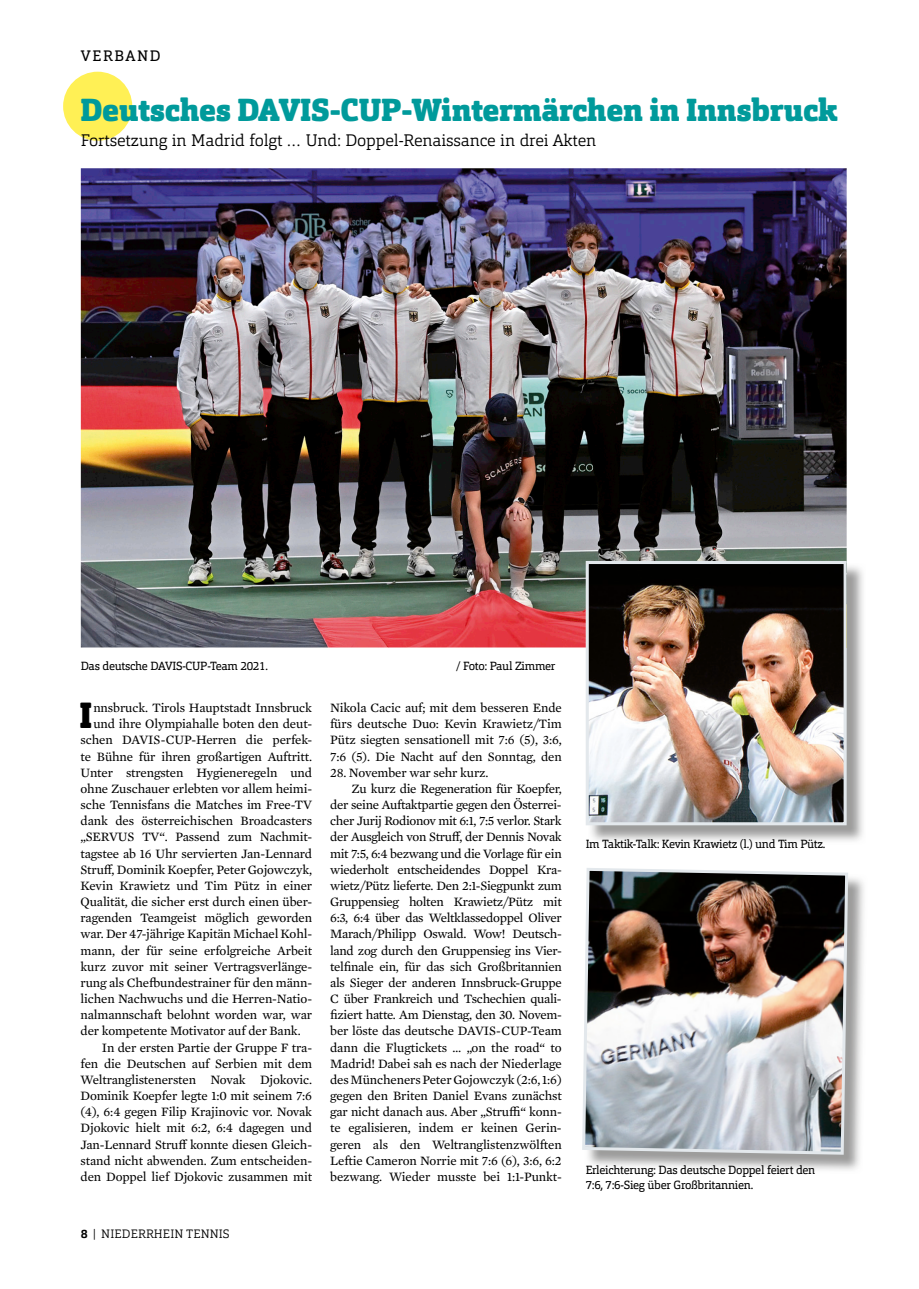
<style>
.page{position:relative;width:919px;height:1289px;background:#fff}
.page>*{position:absolute;margin:0;border:0;box-sizing:border-box;transform-origin:0 0}
.t1{font:900 36px "Orgon Slab";color:#000}
.t2{font:900 31.5px "Orgon Slab";letter-spacing:-.01em;color:#009a9b}
.t3{font:300 16.5px "Orgon Slab";letter-spacing:-.01em;color:#000}
.t4{font:15px "Orgon Slab";letter-spacing:.11em;color:#000}
.t5{font:13.05px/16.2px "Mercury Text G2";letter-spacing:-.01em;color:#000;text-align:justify}
.t6{font:300 12px "Orgon Slab";letter-spacing:.01em;color:#000}
.t7{font:11.7px/15px "Orgon Slab";letter-spacing:-.025em;color:#000}
.s1{font-weight:700}
</style>
<div class="page">
<div style="left:63px;top:72px;width:69px;height:69px;background:#fff055;border-radius:50%"></div>
<img style="left:81px;top:168px;width:765px;height:479px">
<img style="left:588px;top:563px;width:275px;height:278px">
<img style="left:589px;top:565px;width:253px;height:256px">
<div style="left:585px;top:561px;width:261px;height:264px;border:3px solid #e3e8ec"></div>
<img style="left:588px;top:878px;width:276px;height:292px">
<img style="left:582px;top:868px;width:267px;height:288px">
<p class="t4" style="left:81px;top:46px;width:81px">VERBAND</p>
<h2 class="t2" style="left:80px;top:90px;width:759px">Deutsches DAVIS-CUP-Wintermärchen in Innsbruck</h2>
<p class="t3" style="left:81px;top:130px;width:517px">Fortsetzung in Madrid folgt … Und: Doppel-Renaissance in drei Akten</p>
<p class="t7" style="left:81px;top:658px;width:188px">Das deutsche DAVIS-CUP-Team 2021.</p>
<p class="t7" style="left:456px;top:658px;width:101px">/ Foto: Paul Zimmer</p>
<h1 class="t1" style="left:79px;top:692px;width:14px">I</h1>
<p class="t5" style="left:93px;top:699px;width:220px">nnsbruck. Tirols Hauptstadt Innsbruck</p>
<p class="t5" style="left:93px;top:715px;width:220px">und ihre Olympiahalle boten den deut-</p>
<p class="t5" style="left:81px;top:731px;width:233px">schen DAVIS-CUP-Herren die perfek-</p>
<p class="t5" style="left:81px;top:747px;width:233px">te Bühne für ihren großartigen Auftritt.</p>
<p class="t5" style="left:81px;top:763px;width:233px">Unter strengsten Hygieneregeln und</p>
<p class="t5" style="left:81px;top:779px;width:233px">ohne Zuschauer erlebten vor allem heimi-</p>
<p class="t5" style="left:81px;top:796px;width:233px">sche Tennisfans die Matches im Free-TV</p>
<p class="t5" style="left:81px;top:812px;width:233px">dank des österreichischen Broadcasters</p>
<p class="t5" style="left:81px;top:828px;width:233px">„SERVUS TV“. Passend zum Nachmit-</p>
<p class="t5" style="left:81px;top:844px;width:233px">tagstee ab 16 Uhr servierten Jan-Lennard</p>
<p class="t5" style="left:81px;top:860px;width:233px">Struff, Dominik Koepfer, Peter Gojowczyk,</p>
<p class="t5" style="left:81px;top:876px;width:233px">Kevin Krawietz und Tim Pütz in einer</p>
<p class="t5" style="left:81px;top:893px;width:233px">Qualität, die sicher erst durch einen über-</p>
<p class="t5" style="left:81px;top:909px;width:233px">ragenden Teamgeist möglich geworden</p>
<p class="t5" style="left:81px;top:925px;width:233px">war. Der 47-jährige Kapitän Michael Kohl-</p>
<p class="t5" style="left:81px;top:941px;width:233px">mann, der für seine erfolgreiche Arbeit</p>
<p class="t5" style="left:81px;top:957px;width:233px">kurz zuvor mit seiner Vertragsverlänge-</p>
<p class="t5" style="left:81px;top:973px;width:233px">rung als Chefbundestrainer für den männ-</p>
<p class="t5" style="left:81px;top:989px;width:233px">lichen Nachwuchs und die Herren-Natio-</p>
<p class="t5" style="left:81px;top:1006px;width:233px">nalmannschaft belohnt worden war, war</p>
<p class="t5" style="left:81px;top:1022px;width:222px">der kompetente Motivator auf der Bank.</p>
<p class="t5" style="left:102px;top:1038px;width:212px">In der ersten Partie der Gruppe F tra-</p>
<p class="t5" style="left:81px;top:1054px;width:233px">fen die Deutschen auf Serbien mit dem</p>
<p class="t5" style="left:81px;top:1070px;width:233px">Weltranglistenersten Novak Djokovic.</p>
<p class="t5" style="left:81px;top:1086px;width:233px">Dominik Koepfer legte 1:0 mit seinem 7:6</p>
<p class="t5" style="left:81px;top:1103px;width:233px">(4), 6:4 gegen Filip Krajinovic vor. Novak</p>
<p class="t5" style="left:81px;top:1119px;width:233px">Djokovic hielt mit 6:2, 6:4 dagegen und</p>
<p class="t5" style="left:81px;top:1135px;width:233px">Jan-Lennard Struff konnte diesen Gleich-</p>
<p class="t5" style="left:81px;top:1151px;width:233px">stand nicht abwenden. Zum entscheiden-</p>
<p class="t5" style="left:81px;top:1167px;width:233px">den Doppel lief Djokovic zusammen mit</p>
<p class="t5" style="left:330px;top:699px;width:233px">Nikola Cacic auf; mit dem besseren Ende fürs deutsche Duo: Kevin Krawietz/Tim Pütz siegten sensationell mit 7:6 (5), 3:6, 7:6 (5). Die Nacht auf den Sonntag, den</p>
<p class="t5" style="left:330px;top:763px;width:160px">28. November war sehr kurz.</p>
<p class="t5" style="left:351px;top:779px;width:212px">Zu kurz die Regeneration für Koepfer,</p>
<p class="t5" style="left:330px;top:796px;width:233px">der seine Auftaktpartie gegen den Österrei-</p>
<p class="t5" style="left:330px;top:812px;width:233px">cher Jurij Rodionov mit 6:1, 7:5 verlor. Stark</p>
<p class="t5" style="left:330px;top:828px;width:233px">der Ausgleich von Struff, der Dennis Novak</p>
<p class="t5" style="left:330px;top:844px;width:233px">mit 7:5, 6:4 bezwang und die Vorlage für ein</p>
<p class="t5" style="left:330px;top:860px;width:233px">wiederholt entscheidendes Doppel Kra-</p>
<p class="t5" style="left:330px;top:876px;width:233px">wietz/Pütz lieferte. Den 2:1-Siegpunkt zum</p>
<p class="t5" style="left:330px;top:892px;width:233px">Gruppensieg holten Krawietz/Pütz mit</p>
<p class="t5" style="left:330px;top:909px;width:233px">6:3, 6:4 über das Weltklassedoppel Oliver</p>
<p class="t5" style="left:330px;top:925px;width:233px">Marach/Philipp Oswald. Wow! Deutsch-</p>
<p class="t5" style="left:330px;top:941px;width:233px">land zog durch den Gruppensieg ins Vier-</p>
<p class="t5" style="left:330px;top:957px;width:233px">telfinale ein, für das sich Großbritannien</p>
<p class="t5" style="left:330px;top:973px;width:233px">als Sieger der anderen Innsbruck-Gruppe</p>
<p class="t5" style="left:330px;top:989px;width:233px">C über Frankreich und Tschechien quali-</p>
<p class="t5" style="left:330px;top:1006px;width:233px">fiziert hatte. Am Dienstag, den 30. Novem-</p>
<p class="t5" style="left:330px;top:1022px;width:233px">ber löste das deutsche DAVIS-CUP-Team</p>
<p class="t5" style="left:330px;top:1038px;width:233px">dann die Flugtickets … „on the road“ to</p>
<p class="t5" style="left:330px;top:1054px;width:233px">Madrid! Dabei sah es nach der Niederlage</p>
<p class="t5" style="left:330px;top:1070px;width:233px">des Müncheners Peter Gojowczyk (2:6, 1:6)</p>
<p class="t5" style="left:330px;top:1086px;width:233px">gegen den Briten Daniel Evans zunächst</p>
<p class="t5" style="left:330px;top:1103px;width:233px">gar nicht danach aus. Aber „Struffi“ konn-</p>
<p class="t5" style="left:330px;top:1119px;width:233px">te egalisieren, indem er keinen Gerin-</p>
<p class="t5" style="left:330px;top:1135px;width:233px">geren als den Weltranglistenzwölften</p>
<p class="t5" style="left:330px;top:1151px;width:233px">Leftie Cameron Norrie mit 7:6 (6), 3:6, 6:2</p>
<p class="t5" style="left:330px;top:1167px;width:233px">bezwang. Wieder musste bei 1:1-Punkt-</p>
<p class="t6" style="left:81px;top:1226px;width:150px"><span class="s1">8</span> | NIEDERRHEIN TENNIS</p>
<p class="t7" style="left:585px;top:836px;width:241px">Im Taktik-Talk: Kevin Krawietz (l.) und Tim Pütz.</p>
<p class="t7" style="left:585px;top:1161px;width:231px">Erleichterung: Das deutsche Doppel feiert den<br>7:6, 7:6-Sieg über Großbritannien.</p>
</div>
